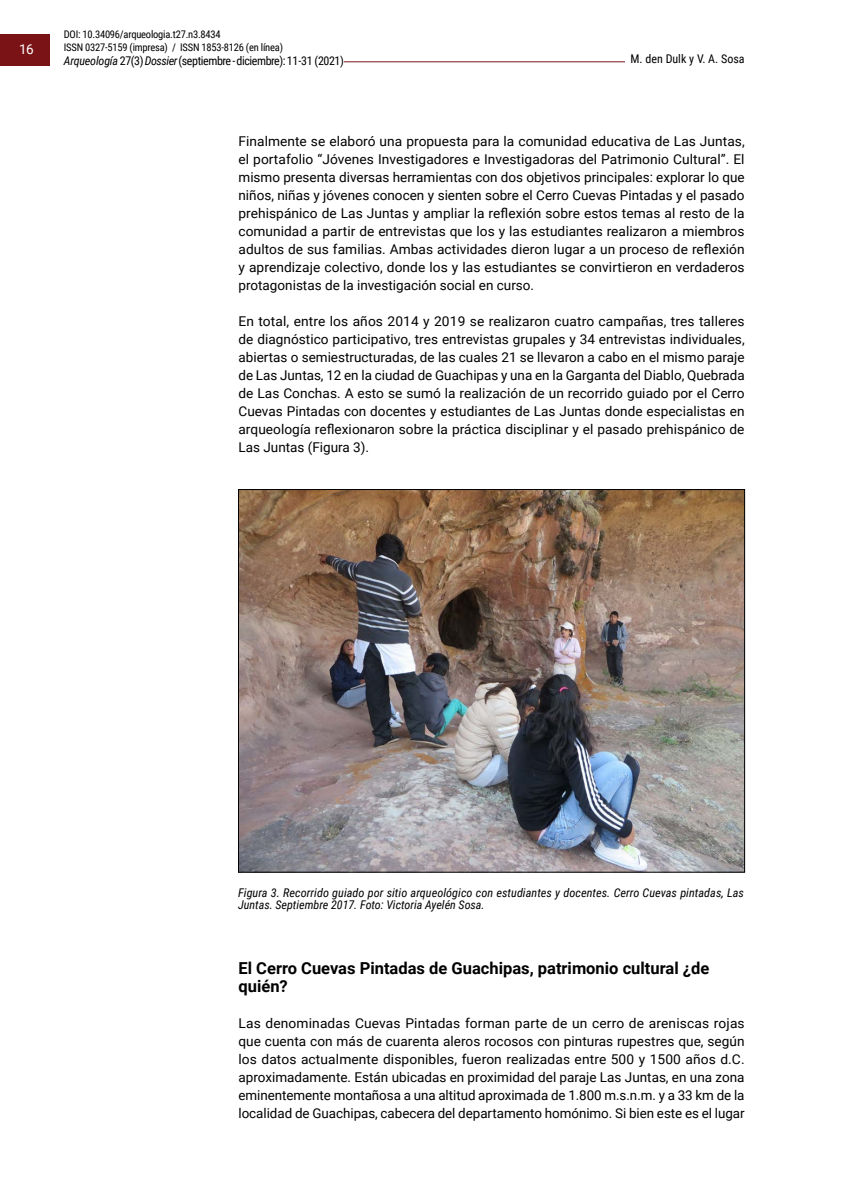
<style>
.page{position:relative;width:851px;height:1191px;background:#fff}
.page>*{position:absolute;margin:0;border:0;box-sizing:border-box;transform-origin:0 0}
.t1{font:700 16.5px/18px "Roboto";color:#000}
.t2{font:13.5px/18px "Roboto";color:#000;text-align:justify}
.t3{font:13.5px "Roboto";color:#fff}
.t4{font:italic 12px/12px "Roboto Condensed";letter-spacing:.005em;color:#000}
.t5{font:12px "Roboto Condensed";letter-spacing:-.035em;color:#000}
.t6{font:12px "Roboto Condensed";color:#000}
.t7{font:10.5px/12.6px "Roboto Condensed";letter-spacing:-.02em;color:#000}
.s1{font-style:italic}
</style>
<div class="page">
<hr style="left:204px;top:61px;width:529px;height:1px;background:#7a1315">
<div style="left:64px;top:55px;width:280px;height:15px;background:#fff"></div>
<div style="left:0;top:35px;width:50px;height:31px;background:#7a1315"></div>
<div style="left:625px;top:52px;width:119px;height:15px;background:#fff"></div>
<img style="left:240px;top:491px;width:502px;height:379px">
<p class="t3" style="left:19px;top:39px;width:16px">16</p>
<p class="t7" style="left:64px;top:28px;width:221px">DOI: 10.34096/arqueologia.t27.n3.8434<br>ISSN 0327-5159 (impresa) / ISSN 1853-8126 (en línea)</p>
<p class="t5" style="left:64px;top:52px;width:281px"><span class="s1">Arqueología</span> 27(3) <span class="s1">Dossier</span> (septiembre - diciembre): 11-31 (2021)</p>
<p class="t6" style="left:630px;top:50px;width:115px">M. den Dulk y V. A. Sosa</p>
<p class="t2" style="left:238px;top:131px;width:507px">Finalmente se elaboró una propuesta para la comunidad educativa de Las Juntas, el portafolio “Jóvenes Investigadores e Investigadoras del Patrimonio Cultural”. El mismo presenta diversas herramientas con dos objetivos principales: explorar lo que niños, niñas y jóvenes conocen y sienten sobre el Cerro Cuevas Pintadas y el pasado prehispánico de Las Juntas y ampliar la reflexión sobre estos temas al resto de la comunidad a partir de entrevistas que los y las estudiantes realizaron a miembros adultos de sus familias. Ambas actividades dieron lugar a un proceso de reflexión y aprendizaje colectivo, donde los y las estudiantes se convirtieron en verdaderos protagonistas de la investigación social en curso.</p>
<p class="t2" style="left:238px;top:311px;width:507px">En total, entre los años 2014 y 2019 se realizaron cuatro campañas, tres talleres de diagnóstico participativo, tres entrevistas grupales y 34 entrevistas individuales, abiertas o semiestructuradas, de las cuales 21 se llevaron a cabo en el mismo paraje de Las Juntas, 12 en la ciudad de Guachipas y una en la Garganta del Diablo, Quebrada de Las Conchas. A esto se sumó la realización de un recorrido guiado por el Cerro Cuevas Pintadas con docentes y estudiantes de Las Juntas donde especialistas en arqueología reflexionaron sobre la práctica disciplinar y el pasado prehispánico de Las Juntas (Figura 3).</p>
<p class="t4" style="left:238px;top:886px;width:507px">Figura 3. Recorrido guiado por sitio arqueológico con estudiantes y docentes. Cerro Cuevas pintadas, Las<br>Juntas. Septiembre 2017. Foto: Victoria Ayelén Sosa.</p>
<p class="t1" style="left:238px;top:958px;width:472px">El Cerro Cuevas Pintadas de Guachipas, patrimonio cultural ¿de quién?</p>
<p class="t2" style="left:238px;top:1013px;width:507px">Las denominadas Cuevas Pintadas forman parte de un cerro de areniscas rojas que cuenta con más de cuarenta aleros rocosos con pinturas rupestres que, según los datos actualmente disponibles, fueron realizadas entre 500 y 1500 años d.C. aproximadamente. Están ubicadas en proximidad del paraje Las Juntas, en una zona eminentemente montañosa a una altitud aproximada de 1.800 m.s.n.m. y a 33 km de la localidad de Guachipas, cabecera del departamento homónimo. Si bien este es el lugar</p>
</div>
